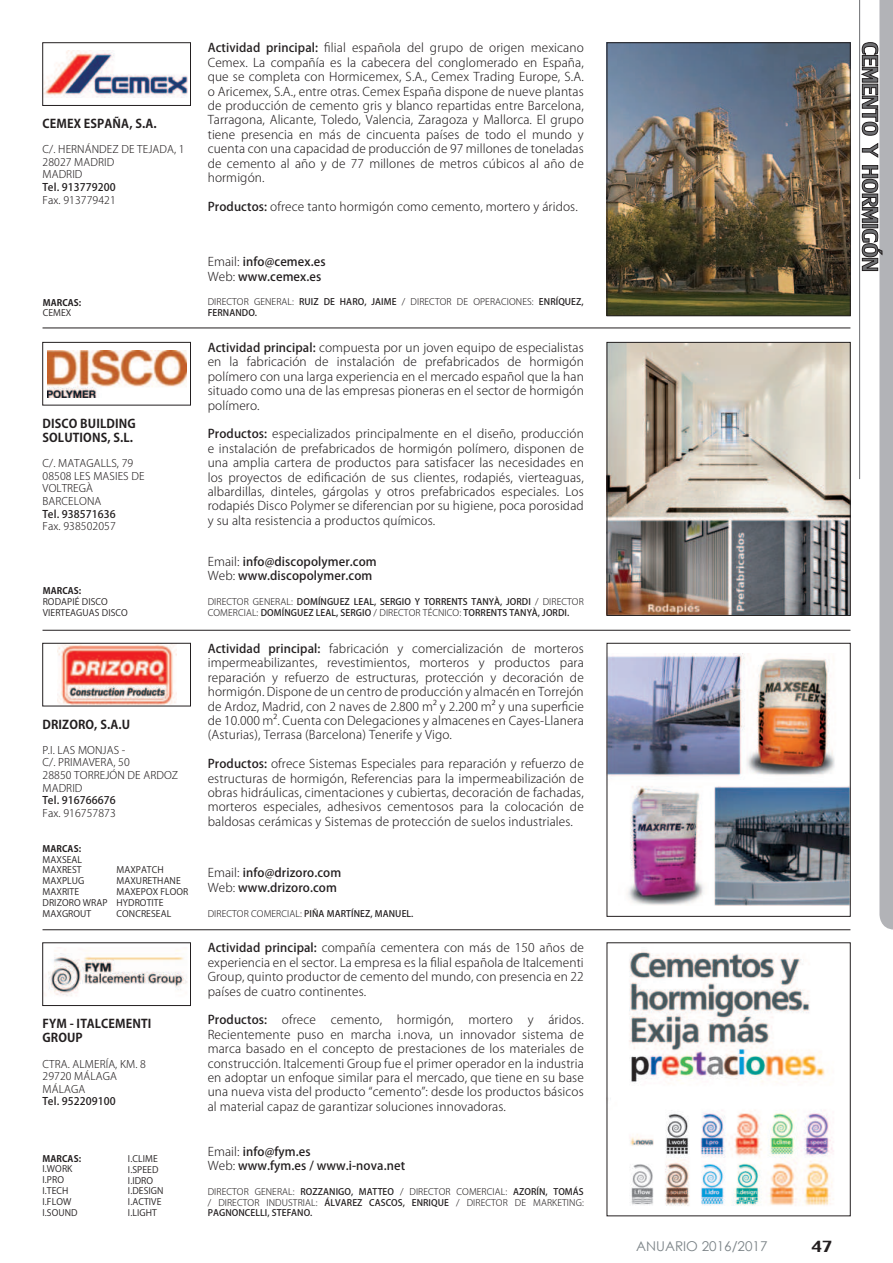
<style>
.page{position:relative;width:893px;height:1263px;background:#fff}
.page>*{position:absolute;margin:0;border:0;box-sizing:border-box;transform-origin:0 0}
.t1{font:24px "Lily UPC";color:#231f20}
.t2{font:13.5px "Century Gothic";color:#7b8387}
.t3{font:300 12px/14.4px "Koz Go Pro";letter-spacing:.01em;color:#231f20;text-align:justify}
.t4{font:500 12px/14.4px "Koz Go Pro";letter-spacing:.01em;color:#231f20}
.t5{font:700 12px/14.4px "Koz Go Pro";letter-spacing:.01em;color:#231f20}
.t6{font:300 10.5px/12.6px "Koz Go Pro";letter-spacing:.01em;color:#231f20}
.t7{font:500 10.5px "Koz Go Pro";letter-spacing:.01em;color:#231f20}
.t8{font:300 9px/10.5px "Koz Go Pro";letter-spacing:.01em;color:#231f20}
.t9{font:9px/10.8px "Koz Go Pro";letter-spacing:.01em;color:#231f20}
.t10{font:500 9px/10.5px "Koz Go Pro";letter-spacing:.01em;color:#231f20}
.t11{font:700 9px "Koz Go Pro";letter-spacing:.01em;color:#231f20}
.s1{font-weight:500}
.s2{font-weight:300}
</style>
<div class="page">
<hr style="left:43px;top:328px;width:807px;height:1px;background:#231f20">
<hr style="left:43px;top:630px;width:807px;height:1px;background:#231f20">
<hr style="left:43px;top:929px;width:807px;height:1px;background:#231f20">
<img style="left:609px;top:45px;width:239px;height:269px">
<div style="left:607px;top:43px;width:243px;height:273px;border:1px solid #231f20"></div>
<img style="left:45px;top:50px;width:143px;height:48px">
<div style="left:43px;top:43px;width:148px;height:63px;border:1px solid #231f20"></div>
<img style="left:609px;top:344px;width:239px;height:270px">
<div style="left:607px;top:342px;width:243px;height:274px;border:1px solid #231f20"></div>
<img style="left:47px;top:350px;width:139px;height:47px">
<div style="left:43px;top:342px;width:148px;height:63px;border:1px solid #231f20"></div>
<img style="left:609px;top:654px;width:239px;height:252px">
<img style="left:57px;top:645px;width:119px;height:59px">
<div style="left:43px;top:643px;width:148px;height:63px;border:1px solid #231f20"></div>
<img style="left:610px;top:951px;width:224px;height:255px">
<img style="left:45px;top:950px;width:142px;height:46px">
<div style="left:43px;top:942px;width:148px;height:64px;border:1px solid #231f20"></div>
<svg style="left:862px;top:0;width:31px;height:929px"></svg>
<hr style="left:859px;top:0;width:1px;height:479px;background:#6d6e71">
<p class="t5" style="left:43px;top:117px;width:116px">CEMEX ESPAÑA, S.A.</p>
<p class="t6" style="left:43px;top:143px;width:144px">C/. HERNÁNDEZ DE TEJADA, 1<br>28027 MADRID<br>MADRID</p>
<p class="t7" style="left:43px;top:180px;width:75px">Tel. 913779200</p>
<p class="t6" style="left:43px;top:193px;width:75px">Fax. 913779421</p>
<p class="t11" style="left:43px;top:296px;width:40px">MARCAS:</p>
<p class="t9" style="left:43px;top:308px;width:30px">CEMEX</p>
<p class="t5" style="left:43px;top:417px;width:95px">DISCO BUILDING<br>SOLUTIONS, S.L.</p>
<p class="t6" style="left:43px;top:457px;width:103px">C/. MATAGALLS, 79<br>08508 LES MASIES DE<br>VOLTREGÀ<br>BARCELONA</p>
<p class="t7" style="left:43px;top:507px;width:75px">Tel. 938571636</p>
<p class="t6" style="left:43px;top:520px;width:75px">Fax. 938502057</p>
<p class="t11" style="left:43px;top:585px;width:40px">MARCAS:</p>
<p class="t9" style="left:43px;top:597px;width:87px">RODAPIÉ DISCO<br>VIERTEAGUAS DISCO</p>
<p class="t5" style="left:43px;top:718px;width:89px">DRIZORO, S.A.U</p>
<p class="t6" style="left:43px;top:744px;width:137px">P.I. LAS MONJAS -<br>C/. PRIMAVERA, 50<br>28850 TORREJÓN DE ARDOZ<br>MADRID</p>
<p class="t7" style="left:43px;top:793px;width:75px">Tel. 916766676</p>
<p class="t6" style="left:43px;top:807px;width:75px">Fax. 916757873</p>
<p class="t11" style="left:43px;top:843px;width:40px">MARCAS:</p>
<p class="t9" style="left:43px;top:854px;width:67px">MAXSEAL<br>MAXREST<br>MAXPLUG<br>MAXRITE<br>DRIZORO WRAP<br>MAXGROUT</p>
<p class="t9" style="left:117px;top:865px;width:73px">MAXPATCH<br>MAXURETHANE<br>MAXEPOX FLOOR<br>HYDROTITE<br>CONCRESEAL</p>
<p class="t5" style="left:43px;top:1017px;width:110px">FYM - ITALCEMENTI<br>GROUP</p>
<p class="t6" style="left:43px;top:1057px;width:105px">CTRA. ALMERÍA, KM. 8<br>29720 MÁLAGA<br>MÁLAGA</p>
<p class="t7" style="left:43px;top:1095px;width:75px">Tel. 952209100</p>
<p class="t11" style="left:43px;top:1152px;width:40px">MARCAS:</p>
<p class="t9" style="left:43px;top:1164px;width:37px">I.WORK<br>I.PRO<br>I.TECH<br>I.FLOW<br>I.SOUND</p>
<p class="t9" style="left:128px;top:1153px;width:37px">I.CLIME<br>I.SPEED<br>I.IDRO<br>I.DESIGN<br>I.ACTIVE<br>I.LIGHT</p>
<p class="t3" style="left:208px;top:41px;width:378px"><span class="s1">Actividad principal:</span> 昀椀lial española del grupo de origen mexicano Cemex. La compañía es la cabecera del conglomerado en España, que se completa con Hormicemex, S.A., Cemex Trading Europe, S.A. o Aricemex, S.A., entre otras. Cemex España dispone de nueve plantas de producción de cemento gris y blanco repartidas entre Barcelona, Tarragona, Alicante, Toledo, Valencia, Zaragoza y Mallorca. El grupo tiene presencia en más de cincuenta países de todo el mundo y cuenta con una capacidad de producción de 97 millones de toneladas de cemento al año y de 77 millones de metros cúbicos al año de hormigón.</p>
<p class="t3" style="left:208px;top:199px;width:372px"><span class="s1">Productos:</span> ofrece tanto hormigón como cemento, mortero y áridos.</p>
<p class="t4" style="left:208px;top:255px;width:119px"><span class="s2">Email:</span> info@cemex.es<br><span class="s2">Web:</span> www.cemex.es</p>
<p class="t8" style="left:208px;top:297px;width:378px">DIRECTOR GENERAL: <span class="s1">RUIZ DE HARO, JAIME</span> / DIRECTOR DE OPERACIONES: <span class="s1">ENRÍQUEZ,<br>FERNANDO.</span></p>
<p class="t3" style="left:208px;top:340px;width:378px"><span class="s1">Actividad principal:</span> compuesta por un joven equipo de especialistas en la fabricación de instalación de prefabricados de hormigón polímero con una larga experiencia en el mercado español que la han situado como una de las empresas pioneras en el sector de hormigón polímero.</p>
<p class="t3" style="left:208px;top:427px;width:378px"><span class="s1">Productos:</span> especializados principalmente en el diseño, producción e instalación de prefabricados de hormigón polímero, disponen de una amplia cartera de productos para satisfacer las necesidades en los proyectos de edi昀椀cación de sus clientes, rodapiés, vierteaguas, albardillas, dinteles, gárgolas y otros prefabricados especiales. Los rodapiés Disco Polymer se diferencian por su higiene, poca porosidad y su alta resistencia a productos químicos.</p>
<p class="t4" style="left:208px;top:555px;width:170px"><span class="s2">Email:</span> info@discopolymer.com<br><span class="s2">Web:</span> www.discopolymer.com</p>
<p class="t10" style="left:208px;top:597px;width:378px"><span class="s2">DIRECTOR GENERAL:</span> DOMÍNGUEZ LEAL, SERGIO Y TORRENTS TANYÀ, JORDI <span class="s2">/ DIRECTOR<br>COMERCIAL:</span> DOMÍNGUEZ LEAL, SERGIO <span class="s2">/ DIRECTOR TÉCNICO:</span> TORRENTS TANYÀ, JORDI.</p>
<p class="t3" style="left:208px;top:641px;width:378px"><span class="s1">Actividad principal:</span> fabricación y comercialización de morteros impermeabilizantes, revestimientos, morteros y productos para reparación y refuerzo de estructuras, protección y decoración de hormigón. Dispone de un centro de producción y almacén en Torrejón de Ardoz, Madrid, con 2 naves de 2.800 m² y 2.200 m² y una super昀椀cie de 10.000 m². Cuenta con Delegaciones y almacenes en Cayes-Llanera (Asturias), Terrasa (Barcelona) Tenerife y Vigo.</p>
<p class="t3" style="left:208px;top:757px;width:378px"><span class="s1">Productos:</span> ofrece Sistemas Especiales para reparación y refuerzo de estructuras de hormigón, Referencias para la impermeabilización de obras hidráulicas, cimentaciones y cubiertas, decoración de fachadas, morteros especiales, adhesivos cementosos para la colocación de baldosas cerámicas y Sistemas de protección de suelos industriales.</p>
<p class="t4" style="left:208px;top:866px;width:135px"><span class="s2">Email:</span> info@drizoro.com<br><span class="s2">Web:</span> www.drizoro.com</p>
<p class="t10" style="left:208px;top:908px;width:207px"><span class="s2">DIRECTOR COMERCIAL:</span> PIÑA MARTÍNEZ, MANUEL.</p>
<p class="t3" style="left:208px;top:941px;width:378px"><span class="s1">Actividad principal:</span> compañía cementera con más de 150 años de experiencia en el sector. La empresa es la 昀椀lial española de Italcementi Group, quinto productor de cemento del mundo, con presencia en 22 países de cuatro continentes.</p>
<p class="t3" style="left:208px;top:1013px;width:378px"><span class="s1">Productos:</span> ofrece cemento, hormigón, mortero y áridos.<br>Recientemente puso en marcha i.nova, un innovador sistema de marca basado en el concepto de prestaciones de los materiales de construcción. Italcementi Group fue el primer operador en la industria en adoptar un enfoque similar para el mercado, que tiene en su base una nueva vista del producto “cemento”: desde los productos básicos al material capaz de garantizar soluciones innovadoras.</p>
<p class="t4" style="left:208px;top:1145px;width:199px"><span class="s2">Email:</span> info@fym.es<br><span class="s2">Web:</span> www.fym.es / www.i-nova.net</p>
<p class="t8" style="left:208px;top:1186px;width:378px;text-align:justify">DIRECTOR GENERAL: <span class="s1">ROZZANIGO, MATTEO</span> / DIRECTOR COMERCIAL: <span class="s1">AZORÍN, TOMÁS </span>/ DIRECTOR INDUSTRIAL: <span class="s1">ÁLVAREZ CASCOS, ENRIQUE</span> / DIRECTOR DE MARKETING:<br><span class="s1">PAGNONCELLI, STEFANO.</span></p>
<p class="t2" style="left:636px;top:1241px;width:133px">ANUARIO 2016/2017</p>
<h1 class="t1" style="left:811px;top:1229px;width:23px">47</h1>
</div>
